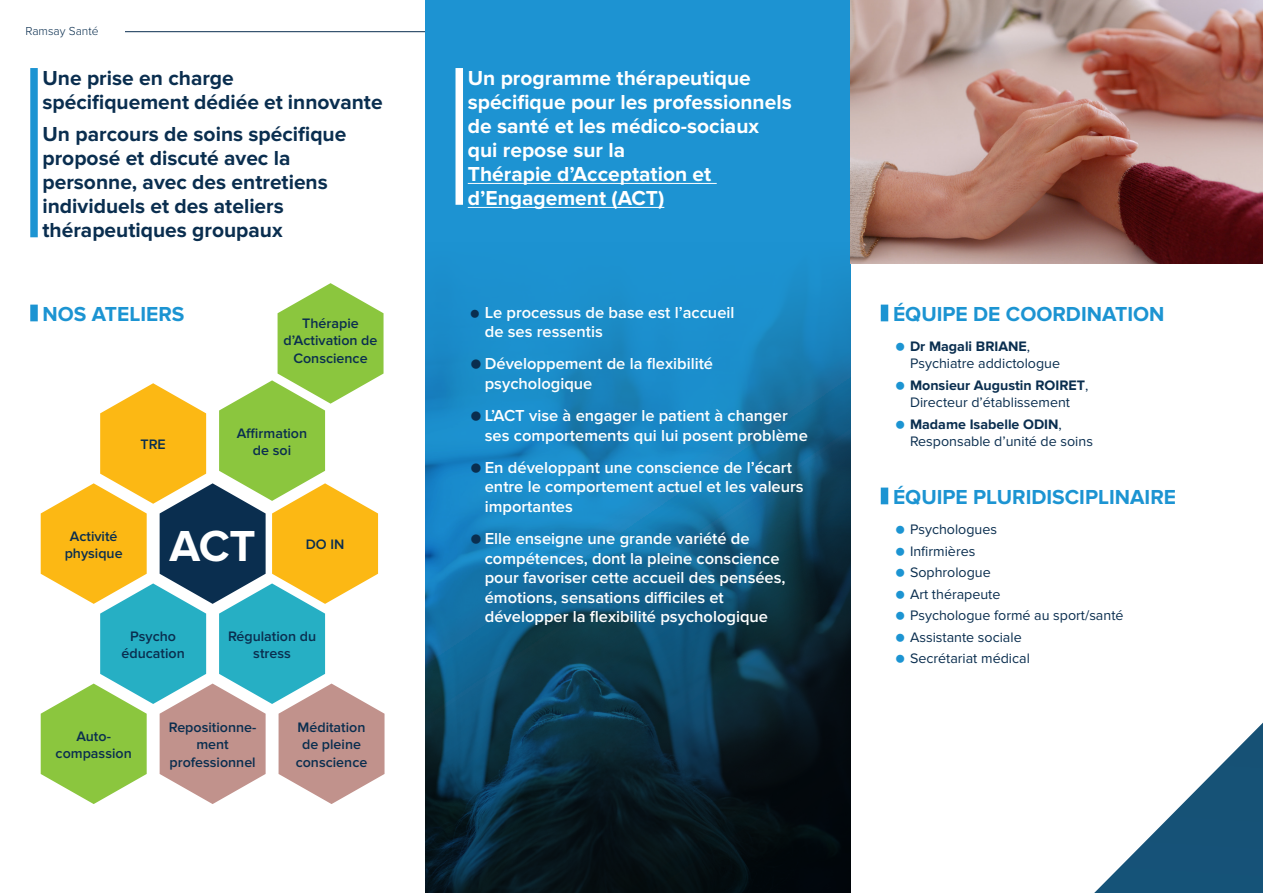
<style>
.page{position:relative;width:1263px;height:893px;background:#fff}
.page>*{position:absolute;margin:0;border:0;box-sizing:border-box;transform-origin:0 0}
.Texte_courant{font:700 45px "Proxima Nova";color:#fff}
.Titre_2{font:700 21px/24px "Proxima Nova";color:#0a2e4f}
.Titre_2-2{font:700 21px/24px "Proxima Nova";color:#fff}
.Titre_2-3{font:700 21px "Proxima Nova";color:#1c94d2}
.t1{font:600 16.5px/19.5px "Proxima Nova";color:#fff}
.t2{font:14.25px/17.2px "Proxima Nova";color:#0a2e4f}
.Texte_courant-2{font:600 14.25px/17.2px "Proxima Nova";color:#0a2e4f;text-align:center}
.t3{font:300 12px "Proxima Nova";color:#0a2e4f}
.s1{font-weight:700}
</style>
<div class="page">
<hr style="left:116px;top:31px;width:1068px;height:1px;background:#0a2e4f">
<div style="left:425px;top:0;width:425px;height:893px;background:#1d93d2"></div>
<img style="left:425px;top:281px;width:425px;height:612px">
<svg style="left:1094px;top:723px;width:169px;height:170px"></svg>
<div style="left:0;top:0;width:124px;height:61px;background:#fff"></div>
<div style="left:455px;top:68px;width:8px;height:137px;background:#fff"></div>
<hr style="left:468px;top:183px;width:249px;height:1px;background:#fff">
<hr style="left:468px;top:207px;width:196px;height:1px;background:#fff">
<div style="left:881px;top:305px;width:7px;height:16px;background:#1c94d2"></div>
<div style="left:881px;top:488px;width:7px;height:16px;background:#1c94d2"></div>
<div style="left:30px;top:305px;width:8px;height:16px;background:#1c94d2"></div>
<img style="left:850px;top:0;width:413px;height:264px">
<div style="left:30px;top:68px;width:8px;height:169px;background:#1c94d2"></div>
<svg style="left:41px;top:283px;width:343px;height:521px"></svg>
<p class="t3" style="left:26px;top:24px;width:75px">Ramsay Santé</p>
<p class="Titre_2" style="left:43px;top:66px;width:342px">Une prise en charge spécifiquement dédiée et innovante</p>
<p class="Titre_2" style="left:43px;top:123px;width:305px">Un parcours de soins spécifique proposé et discuté avec la personne, avec des entretiens individuels et des ateliers thérapeutiques groupaux</p>
<p class="Titre_2-3" style="left:43px;top:302px;width:143px">NOS ATELIERS</p>
<p class="Texte_courant-2" style="left:140px;top:436px;width:27px">TRE</p>
<p class="Texte_courant-2" style="left:284px;top:315px;width:95px">Thérapie d’Activation de<br>Conscience</p>
<p class="Texte_courant-2" style="left:237px;top:425px;width:72px">Affirmation de soi</p>
<p class="Texte_courant-2" style="left:65px;top:527px;width:59px">Activité physique</p>
<p class="Texte_courant" style="left:169px;top:520px;width:88px">ACT</p>
<p class="Texte_courant-2" style="left:306px;top:536px;width:40px">DO IN</p>
<p class="Texte_courant-2" style="left:122px;top:628px;width:65px">Psycho éducation</p>
<p class="Texte_courant-2" style="left:228px;top:628px;width:90px">Régulation du stress</p>
<p class="Texte_courant-2" style="left:56px;top:728px;width:78px">Auto&shy;compassion</p>
<p class="Texte_courant-2" style="left:169px;top:719px;width:89px">Repositionne&shy;ment professionnel</p>
<p class="Texte_courant-2" style="left:296px;top:719px;width:73px">Méditation de pleine conscience</p>
<p class="Titre_2-2" style="left:468px;top:66px;width:325px">Un programme thérapeutique spécifique pour les professionnels de santé et les médico-sociaux qui repose sur la<br>Thérapie d’Acceptation et d’Engagement (ACT)</p>
<p class="t1" style="left:485px;top:303px;width:251px">Le processus de base est l’accueil de ses ressentis</p>
<p class="t1" style="left:485px;top:354px;width:230px">Développement de la flexibilité psychologique</p>
<p class="t1" style="left:485px;top:406px;width:325px">L’ACT vise à engager le patient à changer ses comportements qui lui posent problème</p>
<p class="t1" style="left:485px;top:458px;width:320px">En développant une conscience de l’écart entre le comportement actuel et les valeurs importantes</p>
<p class="t1" style="left:485px;top:529px;width:302px">Elle enseigne une grande variété de compétences, dont la pleine conscience pour favoriser cette accueil des pensées, émotions, sensations difficiles et développer la flexibilité psychologique</p>
<p class="Titre_2-3" style="left:893px;top:302px;width:273px">ÉQUIPE DE COORDINATION</p>
<p class="t2" style="left:910px;top:338px;width:152px"><span class="s1">Dr Magali BRIANE</span>,<br>Psychiatre addictologue</p>
<p class="t2" style="left:910px;top:377px;width:180px"><span class="s1">Monsieur Augustin ROIRET</span>,<br>Directeur d’établissement</p>
<p class="t2" style="left:910px;top:416px;width:184px"><span class="s1">Madame Isabelle ODIN</span>,<br>Responsable d’unité de soins</p>
<p class="Titre_2-3" style="left:893px;top:485px;width:285px">ÉQUIPE PLURIDISCIPLINAIRE</p>
<p class="t2" style="left:910px;top:521px;width:89px">Psychologues</p>
<p class="t2" style="left:910px;top:542px;width:67px">Infirmières</p>
<p class="t2" style="left:910px;top:564px;width:82px">Sophrologue</p>
<p class="t2" style="left:910px;top:585px;width:92px">Art thérapeute</p>
<p class="t2" style="left:910px;top:607px;width:215px">Psychologue formé au sport/santé</p>
<p class="t2" style="left:910px;top:628px;width:113px">Assistante sociale</p>
<p class="t2" style="left:910px;top:650px;width:121px">Secrétariat médical</p>
</div>
